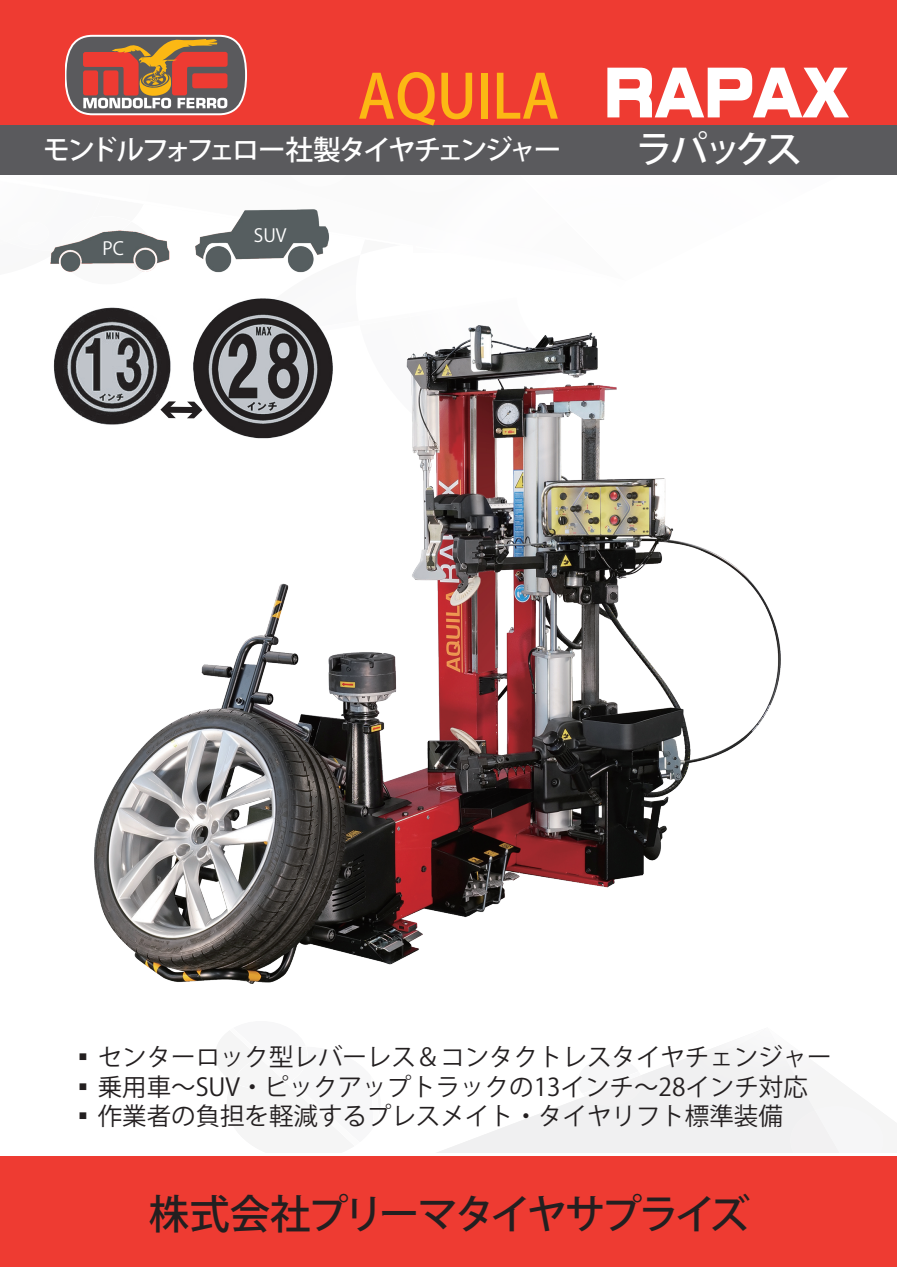
<style>
.page{position:relative;width:897px;height:1267px;background:#fff}
.page>*{position:absolute;margin:0;border:0;box-sizing:border-box;transform-origin:0 0}
.t1{font:500 60px "Koz Go Pr 6 N";color:#fcb814;scale:.95 1}
.t2{font:500 40.35px "Koz Go Pr 6 N";letter-spacing:-.09em;color:#231f20}
.t3{font:500 37.2px "Koz Go Pr 6 N";letter-spacing:-.13em;color:#fff}
.t4{font:500 27.6px "Koz Go Pr 6 N";letter-spacing:-.1em;color:#fff}
.t5{font:24.45px "Koz Go Pr 6 N";color:#231f20}
.t6{font:18px "Koz Go Pr 6 N";color:#fff}
.s1{font-family:"Heiti EGP4 Super Bold SJIS";font-weight:400;color:#fff}
</style>
<div class="page">
<svg style="left:437px;top:1057px;width:329px;height:96px;fill:#f0f0f1"></svg>
<div style="left:691px;top:1055px;width:75px;height:35px;background:#f0f0f1"></div>
<img style="left:717px;top:1051px;width:49px;height:20px">
<svg style="left:676px;top:1080px;width:20px;height:15px"></svg>
<svg style="left:577px;top:1057px;width:65px;height:48px"></svg>
<div style="left:0;top:0;width:896px;height:128px;background:#ee3b32"></div>
<div style="left:0;top:125px;width:896px;height:50px;background:#5a5a5d"></div>
<div style="left:0;top:1156px;width:896px;height:110px;background:#ee3b32"></div>
<svg style="left:65px;top:34px;width:182px;height:82px"></svg>
<svg style="left:766px;top:1056px;width:131px;height:211px"></svg>
<img style="left:50px;top:230px;width:120px;height:42px">
<img style="left:195px;top:209px;width:134px;height:64px">
<img style="left:53px;top:307px;width:101px;height:115px">
<img style="left:208px;top:298px;width:110px;height:27px">
<img style="left:94px;top:325px;width:685px;height:658px">
<h1 class="t1" style="left:357px;top:63px;width:519px">AQUILA <span class="s1">RAPAX</span></h1>
<p class="t4" style="left:43px;top:135px;width:520px">モンドルフォフェロー社製タイヤチェンジャー</p>
<h3 class="t3" style="left:635px;top:128px;width:168px">ラパックス</h3>
<p class="t6" style="left:102px;top:238px;width:23px">PC</p>
<p class="t6" style="left:254px;top:225px;width:34px">SUV</p>
<p class="t5" style="left:71px;top:1043px;width:762px">▪センターロック型レバーレス＆コンタクトレスタイヤチェンジャー</p>
<p class="t5" style="left:71px;top:1072px;width:738px">▪乗用車～SUV・ピックアップトラックの13インチ～28インチ対応</p>
<p class="t5" style="left:71px;top:1102px;width:713px">▪作業者の負担を軽減するプレスメイト・タイヤリフト標準装備</p>
<h2 class="t2" style="left:149px;top:1191px;width:602px">株式会社プリーマタイヤサプライズ</h2>
</div>
